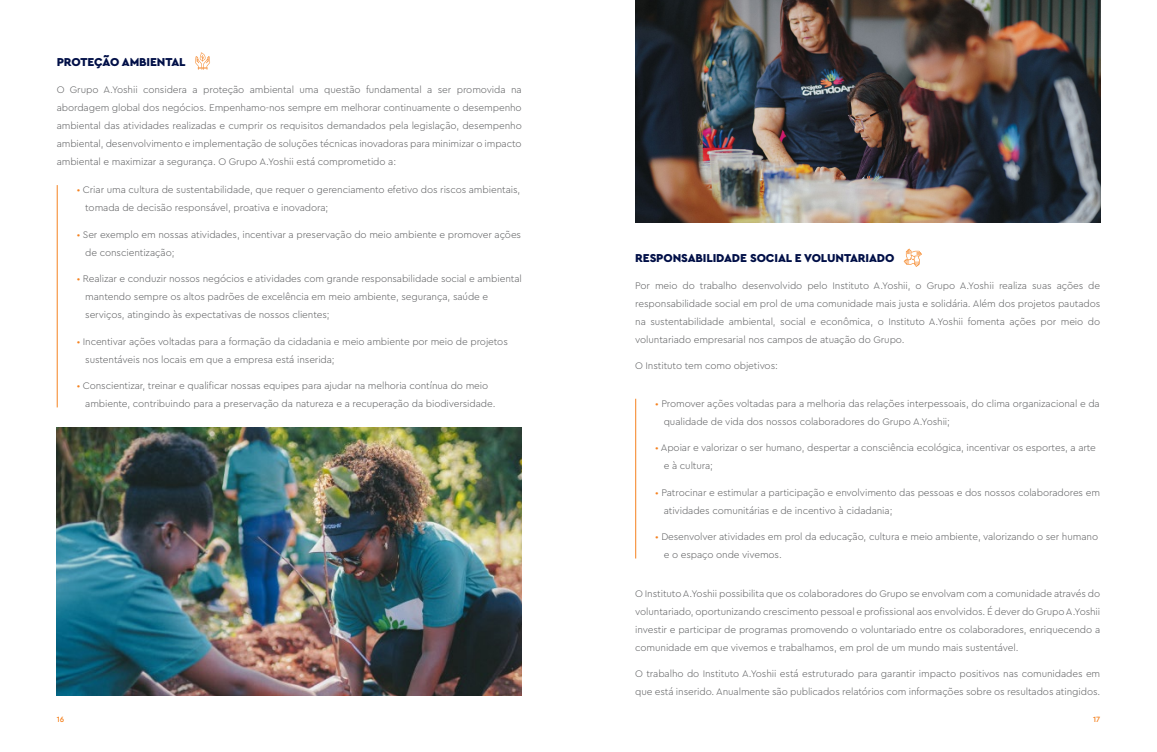
<style>
.page{position:relative;width:1157px;height:752px;background:#fff}
.page>*{position:absolute;margin:0;border:0;box-sizing:border-box;transform-origin:0 0}
.t1{font:900 12px "Cera Pro";letter-spacing:-.01em;color:#000f47}
.t2{font:300 10px/18px "Cera Pro";letter-spacing:-.01em;color:#58595b}
.t3{font:500 8px "Cera Pro";color:#f58220}
.s1{color:#f58220}
</style>
<div class="page">
<hr style="left:57px;top:185px;width:1px;height:222px;background:#f58220">
<hr style="left:635px;top:398px;width:1px;height:160px;background:#f58220">
<img style="left:635px;top:0;width:465px;height:222px">
<svg style="left:195px;top:52px;width:15px;height:18px"></svg>
<svg style="left:903px;top:248px;width:18px;height:18px"></svg>
<img style="left:57px;top:427px;width:465px;height:267px">
<p class="t1" style="left:57px;top:54px;width:130px">PROTEÇÃO AMBIENTAL</p>
<p class="t2" style="left:57px;top:80px;width:466px;text-align:justify">O Grupo A.Yoshii considera a proteção ambiental uma questão fundamental a ser promovida na abordagem global dos negócios. Empenhamo-nos sempre em melhorar continuamente o desempenho ambiental das atividades realizadas e cumprir os requisitos demandados pela legislação, desempenho ambiental, desenvolvimento e implementação de soluções técnicas inovadoras para minimizar o impacto ambiental e maximizar a segurança. O Grupo A.Yoshii está comprometido a:</p>
<p class="t2" style="left:85px;top:180px;width:436px;text-indent:-9px"><span class="s1">•</span> Criar uma cultura de sustentabilidade, que requer o gerenciamento efetivo dos riscos ambientais, tomada de decisão responsável, proativa e inovadora;</p>
<p class="t2" style="left:85px;top:225px;width:437px;text-indent:-8px"><span class="s1">•</span> Ser exemplo em nossas atividades, incentivar a preservação do meio ambiente e promover ações de conscientização;</p>
<p class="t2" style="left:85px;top:269px;width:438px;text-indent:-9px"><span class="s1">•</span> Realizar e conduzir nossos negócios e atividades com grande responsabilidade social e ambiental mantendo sempre os altos padrões de excelência em meio ambiente, segurança, saúde e serviços, atingindo às expectativas de nossos clientes;</p>
<p class="t2" style="left:85px;top:332px;width:424px;text-indent:-9px"><span class="s1">•</span> Incentivar ações voltadas para a formação da cidadania e meio ambiente por meio de projetos sustentáveis nos locais em que a empresa está inserida;</p>
<p class="t2" style="left:85px;top:376px;width:412px;text-indent:-8px"><span class="s1">•</span> Conscientizar, treinar e qualificar nossas equipes para ajudar na melhoria contínua do meio ambiente, contribuindo para a preservação da natureza e a recuperação da biodiversidade.</p>
<p class="t1" style="left:635px;top:250px;width:261px">RESPONSABILIDADE SOCIAL E VOLUNTARIADO</p>
<p class="t2" style="left:635px;top:276px;width:466px;text-align:justify">Por meio do trabalho desenvolvido pelo Instituto A.Yoshii, o Grupo A.Yoshii realiza suas ações de responsabilidade social em prol de uma comunidade mais justa e solidária. Além dos projetos pautados na sustentabilidade ambiental, social e econômica, o Instituto A.Yoshii fomenta ações por meio do voluntariado empresarial nos campos de atuação do Grupo.</p>
<p class="t2" style="left:635px;top:356px;width:144px">O Instituto tem como objetivos:</p>
<p class="t2" style="left:663px;top:394px;width:437px;text-indent:-8px"><span class="s1">•</span> Promover ações voltadas para a melhoria das relações interpessoais, do clima organizacional e da qualidade de vida dos nossos colaboradores do Grupo A.Yoshii;</p>
<p class="t2" style="left:663px;top:438px;width:434px;text-indent:-9px"><span class="s1">•</span> Apoiar e valorizar o ser humano, despertar a consciência ecológica, incentivar os esportes, a arte e à cultura;</p>
<p class="t2" style="left:663px;top:483px;width:438px;text-indent:-8px"><span class="s1">•</span> Patrocinar e estimular a participação e envolvimento das pessoas e dos nossos colaboradores em atividades comunitárias e de incentivo à cidadania;</p>
<p class="t2" style="left:663px;top:527px;width:436px;text-indent:-8px"><span class="s1">•</span> Desenvolver atividades em prol da educação, cultura e meio ambiente, valorizando o ser humano e o espaço onde vivemos.</p>
<p class="t2" style="left:635px;top:583px;width:466px;text-align:justify">O Instituto A.Yoshii possibilita que os colaboradores do Grupo se envolvam com a comunidade através do voluntariado, oportunizando crescimento pessoal e profissional aos envolvidos. É dever do Grupo A.Yoshii investir e participar de programas promovendo o voluntariado entre os colaboradores, enriquecendo a comunidade em que vivemos e trabalhamos, em prol de um mundo mais sustentável.</p>
<p class="t2" style="left:635px;top:664px;width:466px">O trabalho do Instituto A.Yoshii está estruturado para garantir impacto positivos nas comunidades em que está inserido. Anualmente são publicados relatórios com informações sobre os resultados atingidos.</p>
<p class="t3" style="left:57px;top:713px;width:9px">16</p>
<p class="t3" style="left:1093px;top:713px;width:9px">17</p>
</div>
